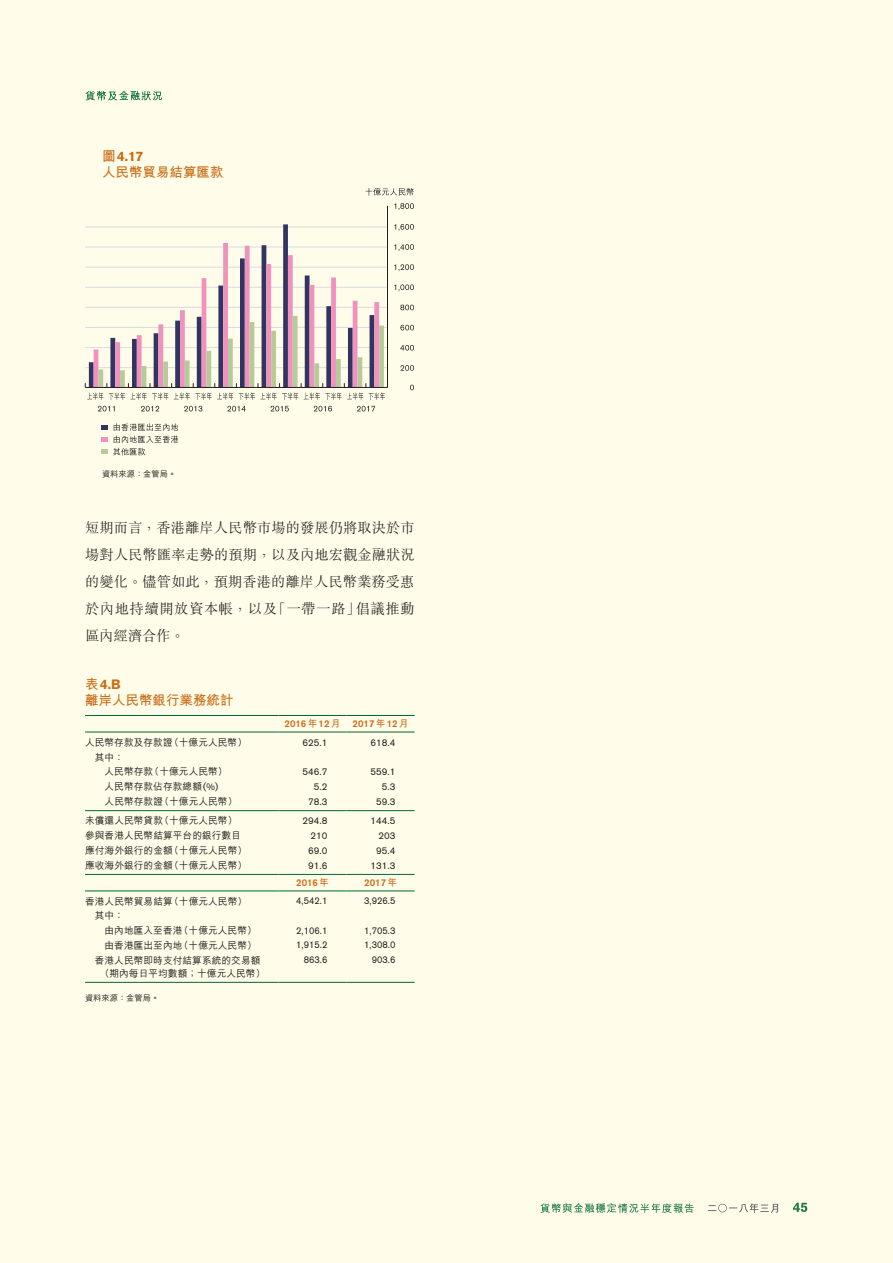
<style>
.page{position:relative;width:893px;height:1263px;background:#fffde9}
.page>*{position:absolute;margin:0;border:0;box-sizing:border-box;transform-origin:0 0}
.Text{font:300 14.25px/27px "M Sung HK";letter-spacing:.005em;color:#231f20;text-align:justify}
.Table_Heading{font:700 13.5px/16.5px "M Hei HK";color:#ca6c17}
.Chart_Heading{font:700 13.5px/16.5px "M Hei HK";color:#ca6c17}
.t1{font:500 9.75px/14.9px "M Hei HK";color:#231f20}
.t2{font:9.75px/14.9px "Akzidenz Grotesk BQ";color:#231f20;text-align:right}
.t3{font:9.75px/14.9px "Akzidenz Grotesk BQ";color:#231f20;text-align:right;scale:.95 1}
.t4{font:500 9.75px "Akzidenz Grotesk BQ";color:#ca6c17}
.Chart_Notes{font:500 8.25px "M Hei HK";color:#231f20}
.Table_Notes{font:500 8.25px "M Hei HK";color:#231f20}
.s1{font-family:"Akzidenz Grotesk BQ"}
.s2{font-family:"M Hei HK";font-weight:700}
.s3{font-family:"Akzidenz Grotesk BQ";font-weight:400}
</style>
<div class="page">
<svg style="left:793px;top:1203px;width:14px;height:9px"></svg>
<svg style="left:540px;top:1203px;width:154px;height:10px;background:#b5d2b5"></svg>
<svg style="left:708px;top:1203px;width:70px;height:10px"></svg>
<svg style="left:86px;top:91px;width:76px;height:9px"></svg>
<hr style="left:85px;top:226px;width:302px;height:1px;background:#dcdddf">
<svg style="left:410px;top:385px;width:4px;height:5px"></svg>
<svg style="left:401px;top:365px;width:13px;height:6px"></svg>
<svg style="left:400px;top:345px;width:14px;height:6px"></svg>
<svg style="left:400px;top:325px;width:14px;height:5px"></svg>
<svg style="left:400px;top:305px;width:14px;height:5px"></svg>
<svg style="left:394px;top:284px;width:20px;height:7px"></svg>
<svg style="left:394px;top:264px;width:20px;height:7px"></svg>
<svg style="left:394px;top:244px;width:20px;height:7px"></svg>
<svg style="left:394px;top:203px;width:20px;height:7px"></svg>
<svg style="left:394px;top:224px;width:20px;height:7px"></svg>
<svg style="left:98px;top:406px;width:17px;height:5px"></svg>
<svg style="left:141px;top:406px;width:18px;height:5px"></svg>
<svg style="left:184px;top:406px;width:18px;height:5px"></svg>
<svg style="left:227px;top:406px;width:19px;height:5px"></svg>
<svg style="left:314px;top:406px;width:18px;height:5px"></svg>
<svg style="left:357px;top:406px;width:18px;height:5px"></svg>
<svg style="left:271px;top:406px;width:18px;height:5px"></svg>
<svg style="left:89px;top:224px;width:285px;height:19px;background:#f9f7e6"></svg>
<hr style="left:387px;top:206px;width:1px;height:181px;background:#231f20">
<svg style="left:102px;top:423px;width:76px;height:32px;background:#dbd8c8"></svg>
<svg style="left:366px;top:188px;width:48px;height:8px"></svg>
<svg style="left:85px;top:243px;width:303px;height:157px;background:#dcd0cb"></svg>
<hr style="left:85px;top:715px;width:194px;height:1px;background:#006734">
<hr style="left:279px;top:715px;width:68px;height:1px;background:#006734">
<hr style="left:347px;top:715px;width:68px;height:1px;background:#006734">
<hr style="left:85px;top:732px;width:194px;height:1px;background:#006734">
<hr style="left:279px;top:732px;width:68px;height:1px;background:#006734">
<hr style="left:347px;top:732px;width:68px;height:1px;background:#006734">
<hr style="left:85px;top:874px;width:194px;height:1px;background:#006734">
<hr style="left:279px;top:874px;width:68px;height:1px;background:#006734">
<hr style="left:347px;top:874px;width:68px;height:1px;background:#006734">
<hr style="left:279px;top:890px;width:68px;height:1px;background:#006734">
<hr style="left:347px;top:890px;width:68px;height:1px;background:#006734">
<hr style="left:85px;top:810px;width:194px;height:1px;background:#006734">
<hr style="left:279px;top:810px;width:68px;height:1px;background:#006734">
<hr style="left:347px;top:810px;width:68px;height:1px;background:#006734">
<hr style="left:85px;top:890px;width:194px;height:1px;background:#006734">
<hr style="left:279px;top:982px;width:68px;height:1px;background:#006734">
<hr style="left:347px;top:982px;width:68px;height:1px;background:#006734">
<hr style="left:85px;top:982px;width:194px;height:1px;background:#006734">
<p class="Chart_Heading" style="left:102px;top:147px;width:123px">圖<span class="s1">4.17<br></span>人民幣貿易結算匯款</p>
<p class="Chart_Notes" style="left:102px;top:468px;width:76px">資料來源：金管局。</p>
<p class="Text" style="left:85px;top:513px;width:331px">短期而言，香港離岸人民幣市場的發展仍將取決於市場對人民幣匯率走勢的預期，以及內地宏觀金融狀況的變化。儘管如此，預期香港的離岸人民幣業務受惠於內地持續開放資本帳，以及「一帶一路」倡議推動區內經濟合作。</p>
<p class="Table_Heading" style="left:85px;top:674px;width:150px">表<span class="s1">4.B<br></span>離岸人民幣銀行業務統計</p>
<p class="t4" style="left:285px;top:718px;width:58px">2016<span class="s2">年</span>12<span class="s2">月</span></p>
<p class="t4" style="left:353px;top:718px;width:58px">2017<span class="s2">年</span>12<span class="s2">月</span></p>
<p class="t1" style="left:85px;top:734px;width:164px">人民幣存款及存款證（十億元人民幣）</p>
<p class="t1" style="left:95px;top:749px;width:31px">其中：</p>
<p class="t1" style="left:105px;top:763px;width:125px">人民幣存款（十億元人民幣）</p>
<p class="t1" style="left:105px;top:778px;width:115px">人民幣存款佔存款總額<span class="s3">(%)</span></p>
<p class="t1" style="left:105px;top:793px;width:134px">人民幣存款證（十億元人民幣）</p>
<p class="t2" style="left:302px;top:735px;width:26px">625.1</p>
<p class="t2" style="left:302px;top:764px;width:26px">546.7<br>5.2<br>78.3</p>
<p class="t2" style="left:370px;top:735px;width:26px">618.4</p>
<p class="t2" style="left:370px;top:764px;width:26px">559.1<br>5.3<br>59.3</p>
<p class="t1" style="left:85px;top:812px;width:164px">未償還人民幣貸款（十億元人民幣）參與香港人民幣結算平台的銀行數目應付海外銀行的金額（十億元人民幣）應收海外銀行的金額（十億元人民幣）</p>
<p class="t2" style="left:308px;top:813px;width:21px;text-align:justify;text-indent:-6px">294.8<br>210<br>69.0<br>91.6</p>
<p class="t2" style="left:371px;top:813px;width:26px">144.5<br>203<br>95.4<br>131.3</p>
<p class="t4" style="left:296px;top:877px;width:34px">2016<span class="s2">年</span></p>
<p class="t4" style="left:364px;top:877px;width:34px">2017<span class="s2">年</span></p>
<p class="t1" style="left:85px;top:893px;width:164px">香港人民幣貿易結算（十億元人民幣）</p>
<p class="t1" style="left:95px;top:908px;width:31px">其中：</p>
<p class="t1" style="left:105px;top:922px;width:154px">由內地匯入至香港（十億元人民幣）</p>
<p class="t1" style="left:105px;top:937px;width:154px">由香港匯出至內地（十億元人民幣）</p>
<p class="t1" style="left:95px;top:952px;width:167px">香港人民幣即時支付結算系統的交易額</p>
<p class="t1" style="left:100px;top:965px;width:167px">（期內每日平均數額；十億元人民幣）</p>
<p class="t3" style="left:296px;top:893px;width:34px">4,542.1</p>
<p class="t3" style="left:296px;top:923px;width:34px">2,106.1<br>1,915.2<br>863.6</p>
<p class="t3" style="left:364px;top:893px;width:34px">3,926.5</p>
<p class="t3" style="left:364px;top:923px;width:34px">1,705.3<br>1,308.0<br>903.6</p>
<p class="Table_Notes" style="left:85px;top:992px;width:76px">資料來源：金管局。</p>
</div>
